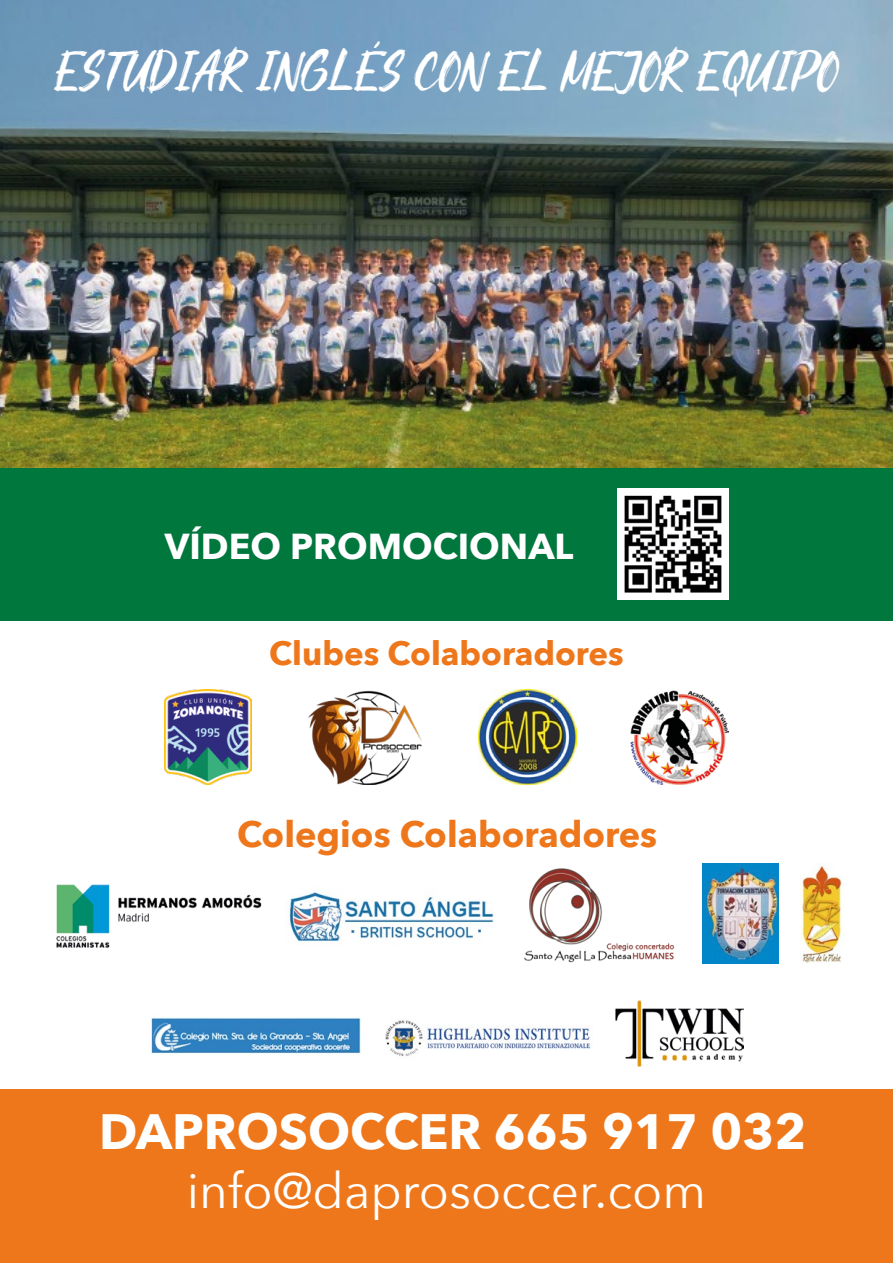
<style>
.page{position:relative;width:893px;height:1263px;background:#fff}
.page>*{position:absolute;margin:0;border:0;box-sizing:border-box;transform-origin:0 0}
.t1{font:700 49.5px "Avenir Next";color:#fff}
.t2{font:49.5px "Avenir Next";color:#fff}
.t3{font:45px "Blooms";color:#fff}
.t4{font:700 36px "Avenir Next";color:#ee771b}
.t5{font:700 36px "Avenir Next";color:#fff}
.t6{font:700 33px "Avenir Next";color:#ee771b}
</style>
<div class="page">
<div style="left:0;top:466px;width:893px;height:155px;background:#00773d"></div>
<div style="left:0;top:1089px;width:893px;height:174px;background:#ee771b"></div>
<img style="left:0;top:0;width:893px;height:468px">
<img style="left:617px;top:489px;width:111px;height:111px">
<img style="left:164px;top:690px;width:88px;height:95px">
<img style="left:308px;top:690px;width:114px;height:95px">
<img style="left:479px;top:690px;width:97px;height:95px">
<img style="left:56px;top:884px;width:206px;height:64px">
<img style="left:702px;top:864px;width:77px;height:99px">
<img style="left:524px;top:868px;width:151px;height:95px">
<img style="left:802px;top:865px;width:40px;height:98px">
<img style="left:289px;top:892px;width:205px;height:51px">
<img style="left:151px;top:1017px;width:210px;height:37px">
<img style="left:385px;top:1020px;width:206px;height:37px">
<img style="left:616px;top:1000px;width:127px;height:67px">
<img style="left:630px;top:690px;width:98px;height:95px">
<p class="t3" style="left:54px;top:39px;width:784px">ESTUDIAR INGLÉS CON EL MEJOR EQUIPO</p>
<p class="t5" style="left:165px;top:515px;width:410px">VÍDEO PROMOCIONAL</p>
<p class="t6" style="left:269px;top:624px;width:356px">Clubes Colaboradores</p>
<p class="t4" style="left:237px;top:803px;width:422px">Colegios Colaboradores</p>
<p class="t1" style="left:99px;top:1088px;width:709px">DAPROSOCCER 665 917 032</p>
<p class="t2" style="left:187px;top:1149px;width:521px">info@daprosoccer.com</p>
</div>
